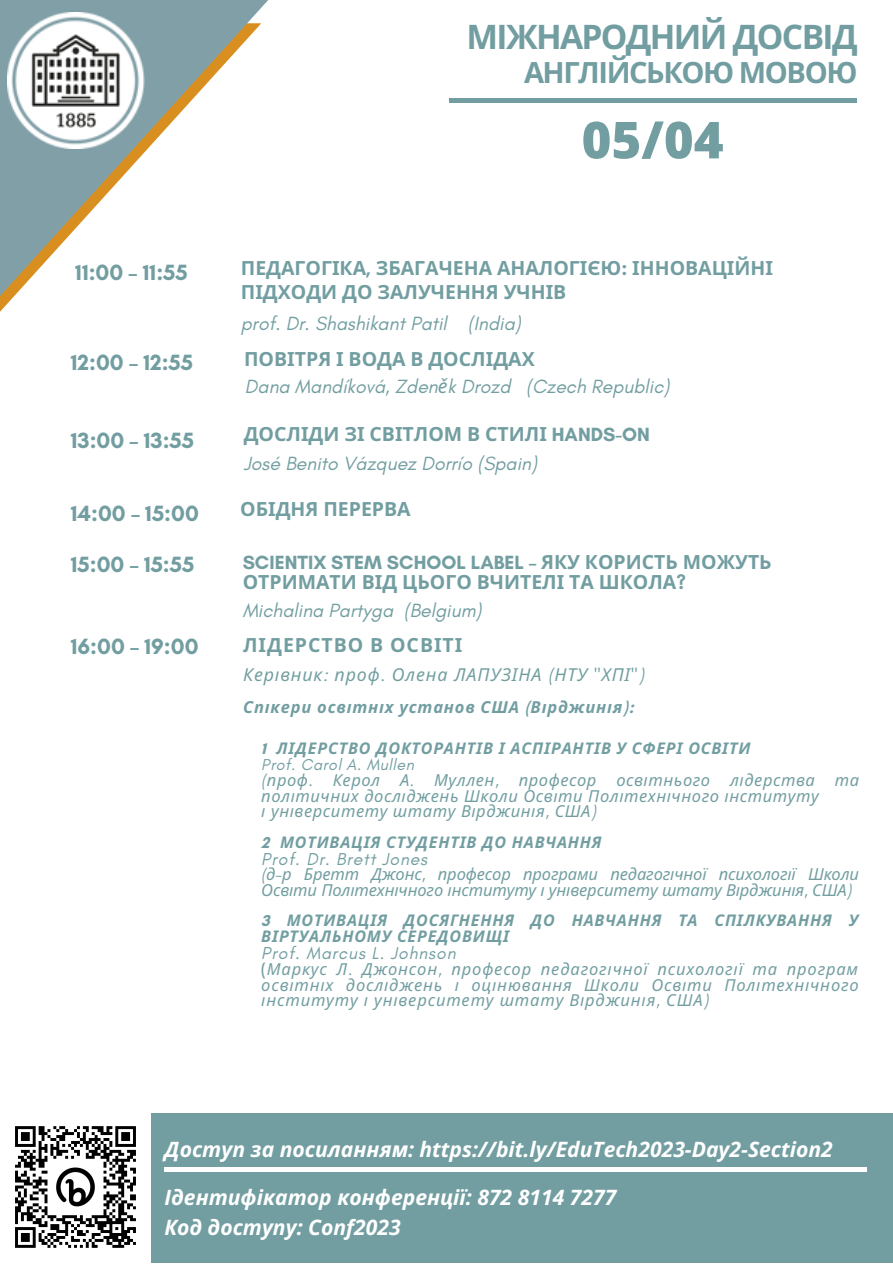
<style>
.page{position:relative;width:893px;height:1264px;background:#fff}
.page>*{position:absolute;margin:0;border:0;box-sizing:border-box;transform-origin:0 0}
.t1{font:800 51px "Open Sans";color:#729ea1}
.t2{font:700 33.6px "Open Sans";letter-spacing:-.05em;color:#729ea1}
.t3{font:700 29.1px "Open Sans";letter-spacing:-.05em;color:#729ea1}
.t4{font:700 22.5px "Glacial Indifference";color:#729ea1}
.t5{font:italic 700 21.15px "Open Sans";color:#fff}
.t6{font:700 19.5px/23.5px "Noto Sans";color:#729ea1}
.t7{font:italic 19.5px "Glacial Indifference";color:#729ea1}
.t8{font:700 19.5px "Glacial Indifference";color:#729ea1}
.t9{font:700 19.5px "Noto Sans";letter-spacing:.05em;color:#729ea1}
.t10{font:italic 17.7px "Noto Sans";letter-spacing:.05em;color:#729ea1}
.t11{font:italic 17.55px "Glacial Indifference";letter-spacing:.05em;color:#729ea1}
.t12{font:italic 16.5px/15.8px "Noto Sans";letter-spacing:.035em;color:#729ea1}
.t13{font:italic 16.5px/15.8px "Noto Sans";letter-spacing:-.01em;color:#729ea1}
.t14{font:italic 700 16.5px "Noto Sans";letter-spacing:.05em;color:#729ea1}
.t15{font:italic 700 16.05px/15.8px "Noto Sans";letter-spacing:.05em;color:#729ea1}
.t16{font:italic 16.05px "Glacial Indifference";letter-spacing:.035em;color:#729ea1}
.s1{font-family:"Glacial Indifference"}
.s2{font-family:"Noto Sans"}
.s3{font-family:"Glacial Indifference";font-style:normal}
.s4{font-family:"Glacial Indifference";font-weight:700;font-style:normal}
</style>
<div class="page">
<div style="left:448px;top:98px;width:408px;height:5px;background:#729ea1"></div>
<div style="left:0;top:1113px;width:892px;height:149px;background:#729ea1"></div>
<div style="left:164px;top:1166px;width:703px;height:5px;background:#fff"></div>
<img style="left:0;top:1113px;width:151px;height:149px">
<svg style="left:0;top:0;width:268px;height:312px"></svg>
<img style="left:7px;top:12px;width:144px;height:136px">
<h2 class="t2" style="left:466px;top:13px;width:392px">МІЖНАРОДНИЙ ДОСВІД</h2>
<h3 class="t3" style="left:524px;top:52px;width:335px">АНГЛІЙСЬКОЮ МОВОЮ</h3>
<h3 class="t4" style="left:75px;top:259px;width:114px">11:00 – 11:55</h3>
<h3 class="t4" style="left:71px;top:349px;width:124px">12:00 – 12:55</h3>
<h3 class="t4" style="left:71px;top:427px;width:125px">13:00 – 13:55</h3>
<h1 class="t1" style="left:581px;top:104px;width:143px">05/04</h1>
<p class="t6" style="left:241px;top:256px;width:533px">ПЕДАГОГІКА<span class="s1">,</span> ЗБАГАЧЕНА АНАЛОГІЄЮ<span class="s1">:</span> ІННОВАЦІЙНІ<br>ПІДХОДИ ДО ЗАЛУЧЕННЯ УЧНІВ</p>
<p class="t7" style="left:241px;top:312px;width:281px">prof. Dr. Shashikant Patil (India)</p>
<p class="t6" style="left:244px;top:346px;width:292px">ПОВІТРЯ І ВОДА В ДОСЛІДАХ</p>
<p class="t7" style="left:245px;top:375px;width:426px">Dana Mandíková, Zden<span class="s2">ě</span>k Drozd (Czech Republic)</p>
<p class="t6" style="left:244px;top:422px;width:407px">ДОСЛІДИ ЗІ СВІТЛОМ В СТИЛІ <span class="s1">HANDS-ON</span></p>
<p class="t7" style="left:244px;top:452px;width:295px">José Benito Vázquez Dorrío (Spain)</p>
<h3 class="t4" style="left:71px;top:499px;width:129px">14:00 – 15:00</h3>
<p class="t6" style="left:240px;top:496px;width:172px">ОБІДНЯ ПЕРЕРВА</p>
<h3 class="t4" style="left:71px;top:550px;width:125px">15:00 – 15:55</h3>
<h3 class="t4" style="left:71px;top:632px;width:129px">16:00 – 19:00</h3>
<p class="t8" style="left:243px;top:550px;width:530px">SCIENTIX STEM SCHOOL LABEL – <span class="s2">ЯКУ КОРИСТЬ МОЖУТЬ</span></p>
<p class="t6" style="left:243px;top:570px;width:444px">ОТРИМАТИ ВІД ЦЬОГО ВЧИТЕЛІ ТА ШКОЛА<span class="s1">?</span></p>
<p class="t7" style="left:243px;top:599px;width:240px">Michalina Partyga (Belgium)</p>
<p class="t9" style="left:243px;top:631px;width:221px">ЛІДЕРСТВО В ОСВІТІ</p>
<p class="t10" style="left:243px;top:662px;width:402px">Керівник<span class="s1">:</span> проф<span class="s1">.</span> Олена ЛАПУЗІНА <span class="s1">(</span>НТУ <span class="s1">"</span>ХПІ<span class="s1">")</span></p>
<p class="t14" style="left:243px;top:695px;width:392px">Спікери освітніх установ США <span class="s3">(</span>Вірджинія<span class="s3">):</span></p>
<p class="t15" style="left:261px;top:740px;width:491px"><span class="s3">1</span> ЛІДЕРСТВО ДОКТОРАНТІВ І АСПІРАНТІВ У СФЕРІ ОСВІТИ</p>
<p class="t16" style="left:261px;top:755px;width:154px">Prof. Carol A. Mullen</p>
<p class="t12" style="left:261px;top:771px;width:599px"><span class="s1">(</span>проф<span class="s1">.</span> Керол А<span class="s1">.</span> Муллен<span class="s1">,</span> професор освітнього лідерства та політичних досліджень Школи Освіти Політехнічного інституту<br>і університету штату Вірджинія<span class="s1">,</span> США<span class="s1">)</span></p>
<p class="t15" style="left:261px;top:833px;width:342px"><span class="s3">2</span> МОТИВАЦІЯ СТУДЕНТІВ ДО НАВЧАННЯ</p>
<p class="t11" style="left:261px;top:848px;width:167px">Prof. Dr. Brett Jones</p>
<p class="t13" style="left:261px;top:866px;width:599px"><span class="s1">(</span>д<span class="s1">-</span>р Бретт Джонс<span class="s1">,</span> професор програми педагогічної психології Школи<br>Освіти Політехнічного інституту і університету штату Вірджинія<span class="s1">,</span> США<span class="s1">)</span></p>
<p class="t15" style="left:261px;top:912px;width:598px"><span class="s3">3</span> МОТИВАЦІЯ ДОСЯГНЕННЯ ДО НАВЧАННЯ ТА СПІЛКУВАННЯ У<br>ВІРТУАЛЬНОМУ СЕРЕДОВИЩІ</p>
<p class="t11" style="left:261px;top:942px;width:196px">Prof. Marcus L. Johnson</p>
<p class="t12" style="left:261px;top:960px;width:599px;text-align:justify"><span class="s4">(</span>Маркус Л<span class="s1">.</span> Джонсон<span class="s1">,</span> професор педагогічної психології та програм освітніх досліджень і оцінювання Школи Освіти Політехнічного інституту і університету штату Вірджинія<span class="s1">,</span> США<span class="s1">)</span></p>
<p class="t5" style="left:164px;top:1134px;width:669px">Доступ за посиланням: https://bit.ly/EduTech2023-Day2-Section2</p>
<p class="t5" style="left:164px;top:1182px;width:453px">Ідентифікатор конференції: 872 8114 7277</p>
<p class="t5" style="left:164px;top:1212px;width:238px">Код доступу: Conf2023</p>
</div>
